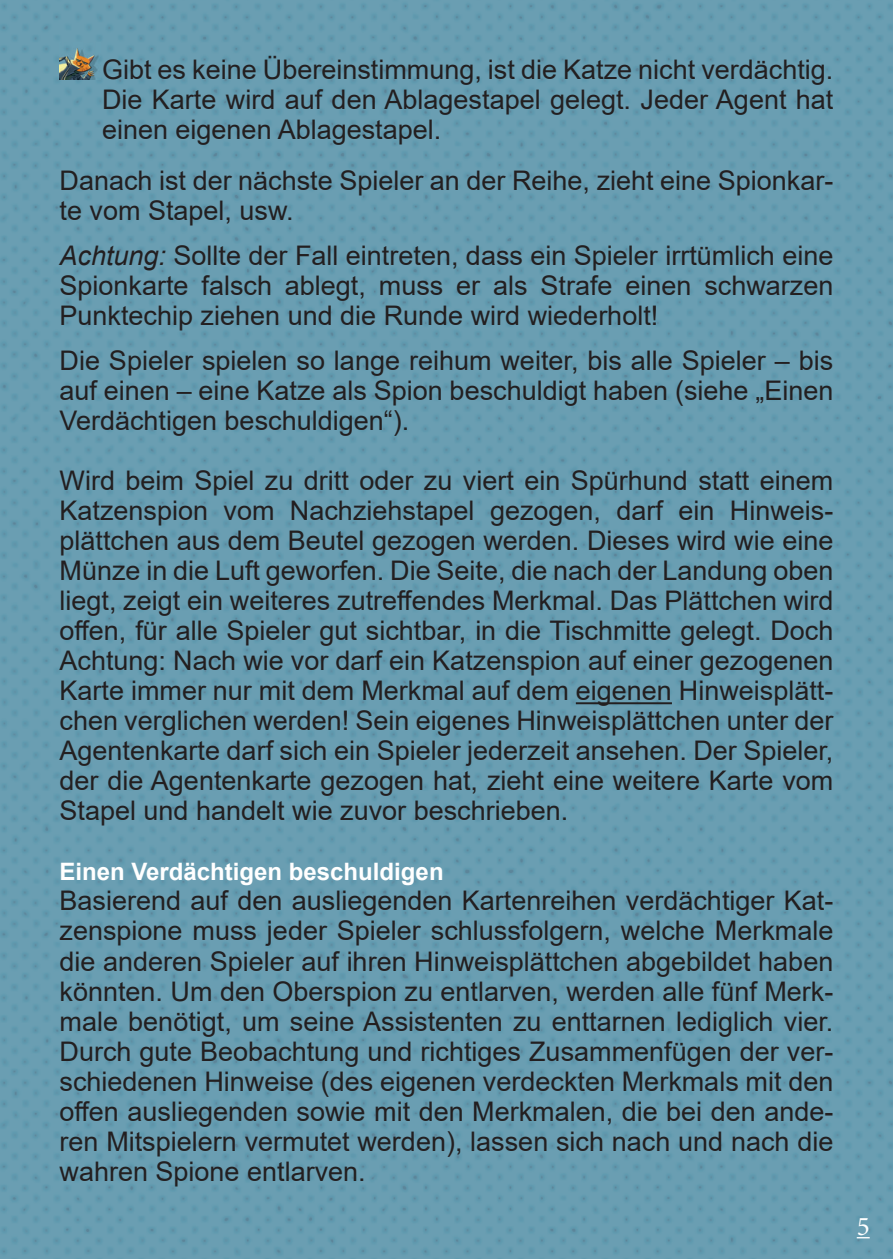
<style>
.page{position:relative;width:893px;height:1259px;background:#fff}
.page>*{position:absolute;margin:0;border:0;box-sizing:border-box;transform-origin:0 0}
.t1{font:27px/30px "Arial";color:#231f20;text-align:justify}
.t2{font:27px "Minion Pro";color:#fff}
.t3{font:700 24px "Arial";color:#fff}
.s1{font-style:italic}
</style>
<div class="page">
<img style="left:0;top:0;width:893px;height:1259px">
<svg style="left:857px;top:1237px;width:13px;height:1px"></svg>
<hr style="left:576px;top:702px;width:96px;height:2px;background:#231f20">
<img style="left:60px;top:43px;width:41px;height:36px">
<p class="t1" style="left:102px;top:55px;width:733px">Gibt es keine Übereinstimmung, ist die Katze nicht verdächtig.<br>Die Karte wird auf den Ablagestapel gelegt. Jeder Agent hat einen eigenen Ablagestapel.</p>
<p class="t1" style="left:60px;top:166px;width:775px">Danach ist der nächste Spieler an der Reihe, zieht eine Spionkar&shy;te vom Stapel, usw.</p>
<p class="t1" style="left:60px;top:241px;width:775px"><span class="s1">Achtung:</span> Sollte der Fall eintreten, dass ein Spieler irrtümlich eine Spionkarte falsch ablegt, muss er als Strafe einen schwarzen Punktechip ziehen und die Runde wird wiederholt!</p>
<p class="t1" style="left:60px;top:346px;width:775px">Die Spieler spielen so lange reihum weiter, bis alle Spieler – bis auf einen – eine Katze als Spion beschuldigt haben (siehe „Einen Verdächtigen beschuldigen“).</p>
<p class="t1" style="left:60px;top:466px;width:775px">Wird beim Spiel zu dritt oder zu viert ein Spürhund statt einem Katzenspion vom Nachziehstapel gezogen, darf ein Hinweis&shy;plättchen aus dem Beutel gezogen werden. Dieses wird wie eine Münze in die Luft geworfen. Die Seite, die nach der Landung oben liegt, zeigt ein weiteres zutreffendes Merkmal. Das Plättchen wird offen, für alle Spieler gut sichtbar, in die Tischmitte gelegt. Doch Achtung: Nach wie vor darf ein Katzenspion auf einer gezogenen Karte immer nur mit dem Merkmal auf dem eigenen Hinweisplätt&shy;chen verglichen werden! Sein eigenes Hinweisplättchen unter der Agentenkarte darf sich ein Spieler jederzeit ansehen. Der Spieler, der die Agentenkarte gezogen hat, zieht eine weitere Karte vom Stapel und handelt wie zuvor beschrieben.</p>
<p class="t3" style="left:60px;top:855px;width:386px">Einen Verdächtigen beschuldigen</p>
<p class="t1" style="left:60px;top:886px;width:775px">Basierend auf den ausliegenden Kartenreihen verdächtiger Kat&shy;zenspione muss jeder Spieler schlussfolgern, welche Merkmale die anderen Spieler auf ihren Hinweisplättchen abgebildet haben könnten. Um den Oberspion zu entlarven, werden alle fünf Merk&shy;male benötigt, um seine Assistenten zu enttarnen lediglich vier.<br>Durch gute Beobachtung und richtiges Zusammenfügen der ver&shy;schiedenen Hinweise (des eigenen verdeckten Merkmals mit den offen ausliegenden sowie mit den Merkmalen, die bei den ande&shy;ren Mitspielern vermutet werden), lassen sich nach und nach die wahren Spione entlarven.</p>
<p class="t2" style="left:857px;top:1208px;width:14px">5</p>
</div>
